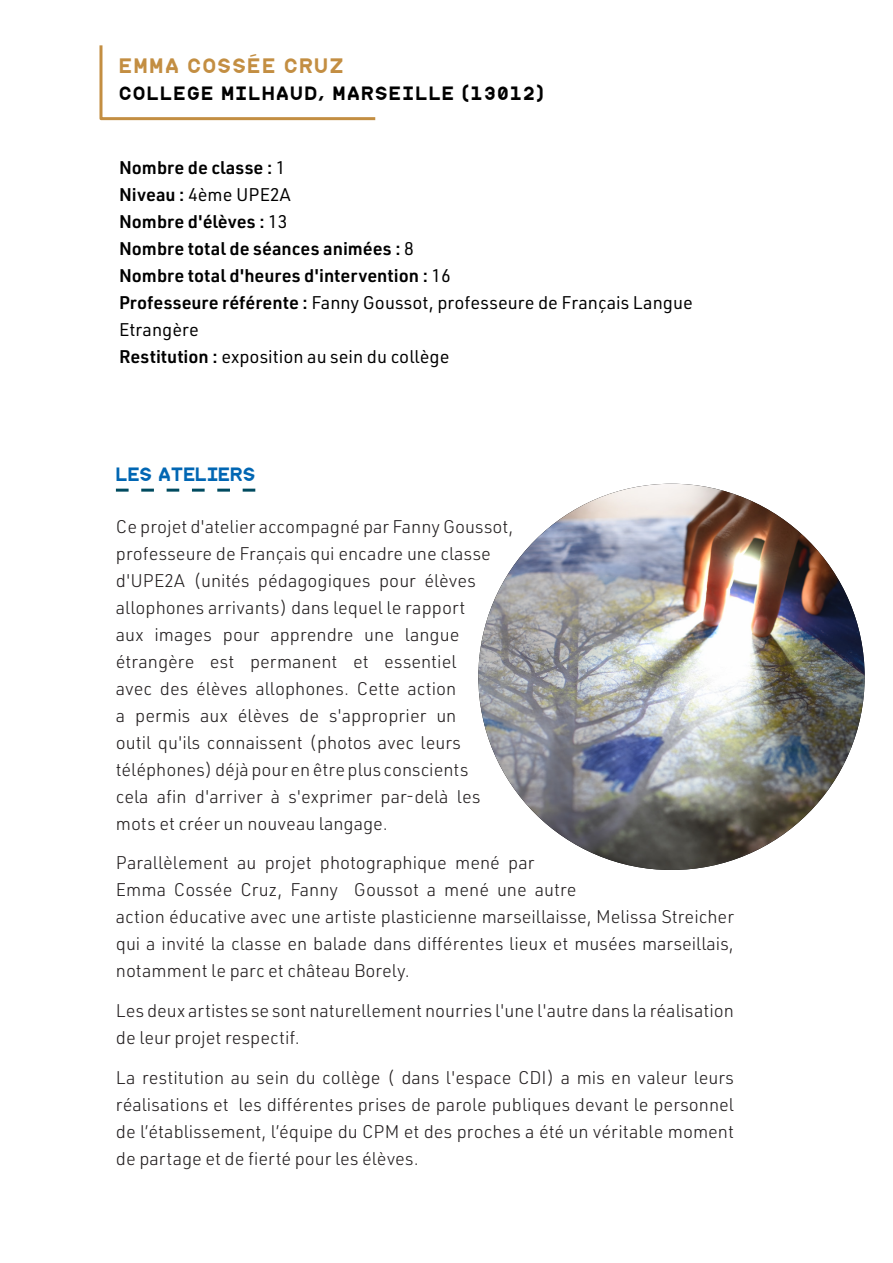
<style>
.page{position:relative;width:893px;height:1263px;background:#fff}
.page>*{position:absolute;margin:0;border:0;box-sizing:border-box;transform-origin:0 0}
.ARTISTE{font:19.5px "commune V2";color:#c38e42}
.Style_de_paragraphe_2{font:300 18px/27px "URWDIN";color:#231f20}
.ENCART_IMBRIQUE{font:18px/27px "URWDIN";color:#000}
.ENCART_IMBRIQUE-2{font:600 18px "URWDIN";color:#000}
.COLLEGE{font:18px "commune V2";color:#000}
.PETIT_TITRE_01{font:18px "commune 01 V1.2";color:#0166b3}
.s1{font-weight:400}
.s2{font-weight:600}
</style>
<div class="page">
<svg style="left:99px;top:45px;width:277px;height:76px"></svg>
<svg style="left:116px;top:489px;width:139px;height:3px"></svg>
<img style="left:478px;top:484px;width:387px;height:386px;border-radius:193px">
<p class="ARTISTE" style="left:118px;top:54px;width:228px">EMMA COSSÉE CRUZ</p>
<p class="COLLEGE" style="left:118px;top:82px;width:428px">COLLEGE MILHAUD, MARSEILLE (13012)</p>
<p class="ENCART_IMBRIQUE-2" style="left:119px;top:155px;width:168px">Nombre de classe : <span class="s1">1</span></p>
<p class="ENCART_IMBRIQUE" style="left:119px;top:180px;width:173px"><span class="s2">Niveau :</span> 4ème UPE2A</p>
<p class="ENCART_IMBRIQUE-2" style="left:119px;top:209px;width:170px">Nombre d'élèves : <span class="s1">13</span></p>
<p class="ENCART_IMBRIQUE-2" style="left:119px;top:236px;width:296px">Nombre total de séances animées : <span class="s1">8</span></p>
<p class="ENCART_IMBRIQUE-2" style="left:119px;top:263px;width:333px">Nombre total d'heures d'intervention : <span class="s1">16</span></p>
<p class="ENCART_IMBRIQUE" style="left:119px;top:288px;width:575px"><span class="s2">Professeure référente :</span> Fanny Goussot, professeure de Français Langue<br>Etrangère</p>
<p class="ENCART_IMBRIQUE" style="left:119px;top:342px;width:332px"><span class="s2">Restitution :</span> exposition au sein du collège</p>
<p class="PETIT_TITRE_01" style="left:116px;top:463px;width:141px">LES ATELIERS</p>
<p class="Style_de_paragraphe_2" style="left:116px;top:512px;width:399px">Ce projet d'atelier accompagné par Fanny Goussot, professeure de Français qui encadre une classe d'UPE2A (unités pédagogiques pour élèves allophones arrivants) dans lequel le rapport<br>aux images pour apprendre une langue étrangère est permanent et essentiel<br>avec des élèves allophones. Cette action<br>a permis aux élèves de s'approprier un<br>outil qu'ils connaissent (photos avec leurs téléphones) déjà pour en être plus conscients<br>cela afin d'arriver à s'exprimer par-delà les mots et créer un nouveau langage.</p>
<p class="Style_de_paragraphe_2" style="left:116px;top:849px;width:619px">Parallèlement au projet photographique mené par<br>Emma Cossée Cruz, Fanny Goussot a mené une autre<br>action éducative avec une artiste plasticienne marseillaisse, Melissa Streicher qui a invité la classe en balade dans différentes lieux et musées marseillais, notamment le parc et château Borely.</p>
<p class="Style_de_paragraphe_2" style="left:116px;top:997px;width:619px">Les deux artistes se sont naturellement nourries l'une l'autre dans la réalisation de leur projet respectif.</p>
<p class="Style_de_paragraphe_2" style="left:116px;top:1063px;width:620px;text-align:justify">La restitution au sein du collège ( dans l'espace CDI) a mis en valeur leurs réalisations et les différentes prises de parole publiques devant le personnel de l’établissement, l’équipe du CPM et des proches a été un véritable moment de partage et de fierté pour les élèves.</p>
</div>
